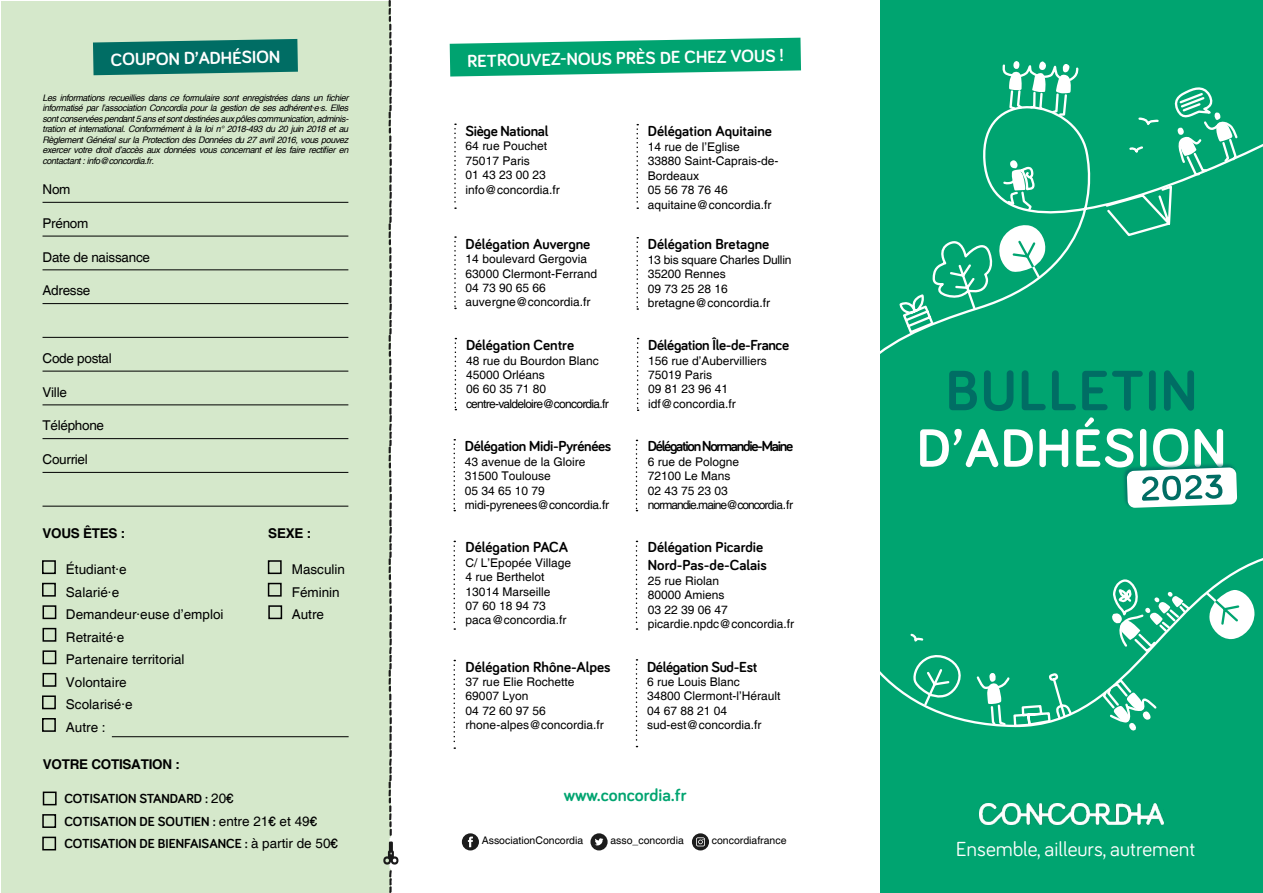
<style>
.page{position:relative;width:1263px;height:893px;background:#fff}
.page>*{position:absolute;margin:0;border:0;box-sizing:border-box;transform-origin:0 0}
.t1{font:21px "Bariol";color:#fff}
.t2{font:700 18px "Bariol";color:#fff}
.t3{font:700 18px "Bariol";color:#00a470}
.t4{font:700 15px/18px "Bariol";color:#000}
.t5{font:700 15px "Bariol";letter-spacing:-.02em;color:#000}
.t6{font:700 15px "Bariol";letter-spacing:-.08em;color:#000}
.t7{font:13.5px/22.5px "Helvetica";color:#000}
.t8{font:700 13.5px/22.5px "Bariol";color:#000}
.t9{font:13.5px "Helvetica";letter-spacing:-.02em;color:#000}
.t10{font:700 13.5px "Helvetica";letter-spacing:-.02em;color:#000}
.t11{font:12px/14.4px "Helvetica";color:#000}
.t12{font:10.5px "Helvetica";color:#000}
.t13{font:italic 9px/10.5px "Helvetica";letter-spacing:-.04em;color:#000;text-align:justify}
.s1{font-family:"Helvetica";font-weight:400}
</style>
<div class="page">
<svg style="left:450px;top:38px;width:351px;height:39px;background:#28b186"></svg>
<div style="left:1px;top:1px;width:389px;height:891px;background:#d5e8cb"></div>
<div style="left:880px;top:0;width:383px;height:892px;background:#00a470"></div>
<svg style="left:636px;top:124px;width:2px;height:85px"></svg>
<svg style="left:454px;top:236px;width:2px;height:73px"></svg>
<svg style="left:636px;top:237px;width:2px;height:73px"></svg>
<svg style="left:637px;top:338px;width:2px;height:73px"></svg>
<svg style="left:455px;top:338px;width:1px;height:72px"></svg>
<svg style="left:453px;top:439px;width:2px;height:72px"></svg>
<svg style="left:636px;top:440px;width:1px;height:71px"></svg>
<svg style="left:453px;top:541px;width:2px;height:89px"></svg>
<svg style="left:636px;top:541px;width:1px;height:89px"></svg>
<svg style="left:453px;top:660px;width:2px;height:89px"></svg>
<svg style="left:636px;top:659px;width:1px;height:88px"></svg>
<svg style="left:454px;top:124px;width:2px;height:85px"></svg>
<hr style="left:43px;top:202px;width:305px;height:1px;background:#000">
<hr style="left:43px;top:236px;width:305px;height:1px;background:#000">
<hr style="left:43px;top:270px;width:305px;height:1px;background:#000">
<hr style="left:43px;top:303px;width:305px;height:1px;background:#000">
<hr style="left:43px;top:337px;width:305px;height:1px;background:#000">
<hr style="left:43px;top:371px;width:305px;height:1px;background:#000">
<hr style="left:43px;top:405px;width:305px;height:1px;background:#000">
<hr style="left:43px;top:438px;width:305px;height:1px;background:#000">
<hr style="left:43px;top:472px;width:305px;height:1px;background:#000">
<hr style="left:43px;top:506px;width:305px;height:1px;background:#000">
<div style="left:42px;top:560px;width:14px;height:14px;border:2px solid #000"></div>
<div style="left:42px;top:583px;width:14px;height:14px;border:2px solid #000"></div>
<div style="left:43px;top:605px;width:13px;height:14px;border:2px solid #000"></div>
<div style="left:43px;top:628px;width:13px;height:14px;border:2px solid #000"></div>
<div style="left:43px;top:650px;width:13px;height:14px;border:2px solid #000"></div>
<div style="left:43px;top:673px;width:13px;height:14px;border:2px solid #000"></div>
<div style="left:462px;top:833px;width:17px;height:17px;background:#1c1c1c;border-radius:50%"></div>
<svg style="left:468px;top:837px;width:5px;height:10px"></svg>
<svg style="left:692px;top:833px;width:17px;height:17px"></svg>
<svg style="left:696px;top:837px;width:9px;height:9px"></svg>
<div style="left:590px;top:833px;width:18px;height:17px;background:#1c1c1c;border-radius:50%"></div>
<svg style="left:595px;top:838px;width:8px;height:8px"></svg>
<svg style="left:383px;top:0;width:15px;height:893px"></svg>
<div style="left:42px;top:695px;width:14px;height:14px;border:2px solid #000"></div>
<div style="left:42px;top:718px;width:14px;height:14px;border:2px solid #000"></div>
<div style="left:43px;top:791px;width:14px;height:14px;border:2px solid #000"></div>
<div style="left:42px;top:814px;width:14px;height:14px;border:2px solid #000"></div>
<div style="left:42px;top:837px;width:14px;height:13px;border:2px solid #000"></div>
<div style="left:268px;top:560px;width:14px;height:14px;border:2px solid #000"></div>
<div style="left:268px;top:583px;width:14px;height:14px;border:2px solid #000"></div>
<div style="left:268px;top:605px;width:14px;height:14px;border:2px solid #000"></div>
<hr style="left:112px;top:736px;width:237px;height:1px;background:#000">
<svg style="left:93px;top:39px;width:205px;height:36px;background:#13786d"></svg>
<svg style="left:880px;top:114px;width:383px;height:610px"></svg>
<svg style="left:1002px;top:160px;width:34px;height:53px"></svg>
<svg style="left:1204px;top:590px;width:51px;height:50px"></svg>
<svg style="left:898px;top:223px;width:149px;height:112px"></svg>
<svg style="left:975px;top:671px;width:98px;height:57px"></svg>
<svg style="left:1101px;top:677px;width:57px;height:54px"></svg>
<svg style="left:1001px;top:61px;width:78px;height:56px"></svg>
<svg style="left:1104px;top:87px;width:134px;height:151px"></svg>
<svg style="left:909px;top:632px;width:53px;height:75px"></svg>
<img style="left:980px;top:803px;width:183px;height:21px">
<h2 class="t2" style="left:111px;top:47px;width:171px;rotate:-1deg">COUPON D’ADHÉSION</h2>
<p class="t13" style="left:43px;top:93px;width:308px">Les informations recueillies dans ce formulaire sont enregistrées dans un fichier informatisé par l’association Concordia pour la gestion de ses adhérent·e·s. Elles sont conservées pendant 5 ans et sont destinées aux pôles communication, adminis&shy;tration et international. Conformément à la loi n° 2018-493 du 20 juin 2018 et au Règlement Général sur la Protection des Données du 27 avril 2016, vous pouvez exercer votre droit d’accès aux données vous concernant et les faire rectifier en contactant : info@concordia.fr.</p>
<p class="t7" style="left:43px;top:178px;width:29px">Nom</p>
<p class="t7" style="left:43px;top:212px;width:47px">Prénom</p>
<p class="t9" style="left:43px;top:249px;width:109px">Date de naissance</p>
<p class="t9" style="left:43px;top:283px;width:49px">Adresse</p>
<p class="t9" style="left:43px;top:350px;width:71px">Code postal</p>
<p class="t7" style="left:43px;top:381px;width:26px">Ville</p>
<p class="t9" style="left:43px;top:418px;width:63px">Téléphone</p>
<p class="t9" style="left:43px;top:451px;width:47px">Courriel</p>
<p class="t10" style="left:43px;top:525px;width:84px">VOUS ÊTES :</p>
<p class="t7" style="left:66px;top:558px;width:159px">Étudiant·e<br>Salarié·e<br>Demandeur·euse d’emploi<br>Retraité·e<br>Partenaire territorial<br>Volontaire<br>Scolarisé·e<br>Autre :</p>
<p class="t10" style="left:43px;top:756px;width:139px">VOTRE COTISATION :</p>
<p class="t10" style="left:268px;top:525px;width:44px">SEXE :</p>
<p class="t7" style="left:292px;top:558px;width:55px">Masculin<br>Féminin<br>Autre</p>
<p class="t8" style="left:64px;top:787px;width:275px">COTISATION STANDARD : <span class="s1">20€<br></span>COTISATION DE SOUTIEN : <span class="s1">entre 21€ et 49€<br></span>COTISATION DE BIENFAISANCE : <span class="s1">à partir de 50€</span></p>
<h2 class="t2" style="left:467px;top:49px;width:318px;rotate:-1deg">RETROUVEZ-NOUS PRÈS DE CHEZ VOUS !</h2>
<p class="t5" style="left:466px;top:121px;width:84px">Siège National</p>
<p class="t11" style="left:466px;top:139px;width:96px">64 rue Pouchet<br>75017 Paris<br>01 43 23 00 23 info@concordia.fr</p>
<p class="t4" style="left:466px;top:234px;width:126px">Délégation Auvergne</p>
<p class="t11" style="left:466px;top:252px;width:133px">14 boulevard Gergovia<br>63000 Clermont-Ferrand<br>04 73 90 65 66 auvergne@concordia.fr</p>
<p class="t4" style="left:466px;top:336px;width:110px">Délégation Centre</p>
<p class="t11" style="left:466px;top:354px;width:144px">48 rue du Bourdon Blanc<br>45000 Orléans<br>06 60 35 71 80 centre-valdeloire@concordia.fr</p>
<p class="t5" style="left:465px;top:436px;width:148px">Délégation Midi-Pyrénées</p>
<p class="t11" style="left:465px;top:455px;width:146px">43 avenue de la Gloire<br>31500 Toulouse<br>05 34 65 10 79 midi-pyrenees@concordia.fr</p>
<p class="t4" style="left:466px;top:538px;width:104px">Délégation PACA</p>
<p class="t11" style="left:466px;top:556px;width:107px">C/ L’Epopée Village<br>4 rue Berthelot<br>13014 Marseille<br>07 60 18 94 73 paca@concordia.fr</p>
<p class="t4" style="left:466px;top:657px;width:146px">Délégation Rhône-Alpes</p>
<p class="t11" style="left:466px;top:675px;width:140px">37 rue Elie Rochette<br>69007 Lyon<br>04 72 60 97 56 rhone-alpes@concordia.fr</p>
<p class="t4" style="left:648px;top:122px;width:126px">Délégation Aquitaine</p>
<p class="t11" style="left:648px;top:140px;width:132px">14 rue de l’Eglise<br>33880 Saint-Caprais-de-<br>Bordeaux<br>05 56 78 76 46 aquitaine@concordia.fr</p>
<p class="t4" style="left:648px;top:235px;width:123px">Délégation Bretagne</p>
<p class="t11" style="left:648px;top:253px;width:145px">13 bis square Charles Dullin<br>35200 Rennes<br>09 73 25 28 16 bretagne@concordia.fr</p>
<p class="t5" style="left:648px;top:335px;width:142px">Délégation Île-de-France</p>
<p class="t11" style="left:648px;top:354px;width:120px">156 rue d’Aubervilliers<br>75019 Paris<br>09 81 23 96 41 idf@concordia.fr</p>
<p class="t6" style="left:648px;top:436px;width:147px">Délégation Normandie-Maine</p>
<p class="t11" style="left:648px;top:455px;width:147px">6 rue de Pologne<br>72100 Le Mans<br>02 43 75 23 03 normandie.maine@concordia.fr</p>
<p class="t4" style="left:648px;top:538px;width:120px">Délégation Picardie<br>Nord-Pas-de-Calais</p>
<p class="t11" style="left:648px;top:574px;width:148px">25 rue Riolan<br>80000 Amiens<br>03 22 39 06 47 picardie.npdc@concordia.fr</p>
<p class="t5" style="left:647px;top:656px;width:112px">Délégation Sud-Est</p>
<p class="t11" style="left:647px;top:675px;width:135px">6 rue Louis Blanc<br>34800 Clermont-l’Hérault<br>04 67 88 21 04 sud-est@concordia.fr</p>
<h2 class="t3" style="left:564px;top:783px;width:124px">www.concordia.fr</h2>
<p class="t12" style="left:482px;top:834px;width:103px">AssociationConcordia</p>
<p class="t12" style="left:610px;top:834px;width:75px">asso_concordia</p>
<p class="t12" style="left:712px;top:834px;width:76px">concordiafrance</p>
<h1 class="t1" style="left:956px;top:834px;width:241px">Ensemble, ailleurs, autrement</h1>
</div>
